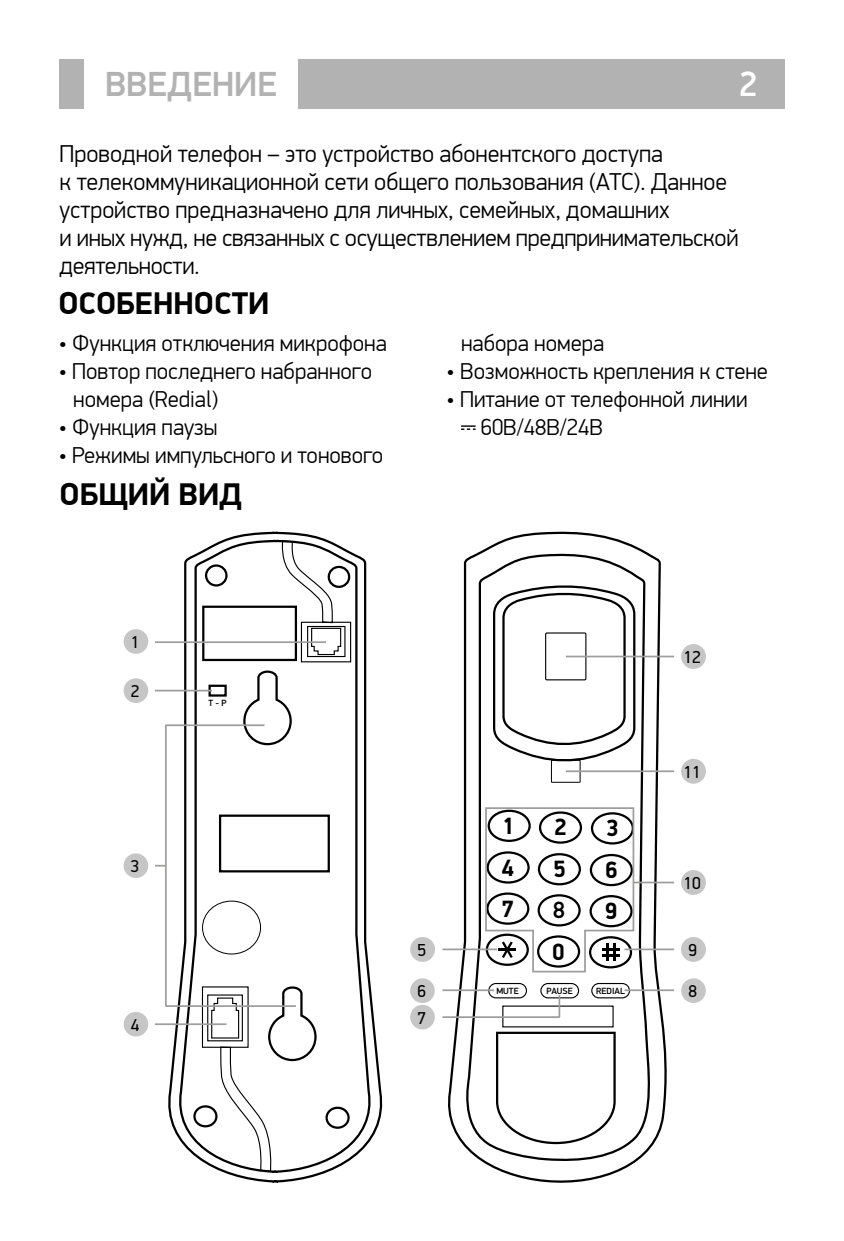
<style>
.page{position:relative;width:844px;height:1241px;background:#fff}
.page>*{position:absolute;margin:0;border:0;box-sizing:border-box;transform-origin:0 0}
.t1{font:500 35px "PF Din Display Pro";color:#b3b2b2}
.t2{font:500 35px "PF Din Display Pro";color:#fff}
.t3{font:700 31.5px "PF Din Display Pro";color:#000}
.t4{font:300 24.5px/28px "PF Din Display Pro";color:#000}
.t5{font:700 23.8px/41.3px "PF Din Display Pro";color:#000}
.t6{font:300 23.1px/28px "PF Din Display Pro";color:#000}
.t7{font:17.5px "PF Din Display Pro";color:#000}
.t8{font:17.15px/26.6px "PF Din Display Pro";color:#000}
.t9{font:500 9.1px "PF Din Display Pro";color:#000}
</style>
<div class="page">
<div style="left:60px;top:60px;width:24px;height:49px;background:#b3b2b2"></div>
<div style="left:298px;top:60px;width:486px;height:49px;background:#b3b2b2"></div>
<svg style="left:461px;top:425px;width:14px;height:5px"></svg>
<svg style="left:162px;top:531px;width:221px;height:651px"></svg>
<svg style="left:201px;top:540px;width:150px;height:631px"></svg>
<svg style="left:192px;top:563px;width:159px;height:566px"></svg>
<div style="left:202px;top:900px;width:59px;height:54px;border:1px solid #000;border-radius:50%"></div>
<div style="left:219px;top:814px;width:111px;height:58px;border:2px solid #000"></div>
<svg style="left:433px;top:531px;width:238px;height:651px"></svg>
<svg style="left:487px;top:982px;width:143px;height:16px"></svg>
<hr style="left:155px;top:641px;width:171px;height:2px;background:#9d9d9c">
<svg style="left:155px;top:864px;width:10px;height:2px"></svg>
<hr style="left:165px;top:724px;width:99px;height:2px;background:#9d9d9c">
<hr style="left:165px;top:1005px;width:131px;height:1px;background:#9d9d9c">
<hr style="left:155px;top:1023px;width:71px;height:1px;background:#9d9d9c">
<hr style="left:442px;top:1016px;width:117px;height:1px;background:#9d9d9c">
<hr style="left:155px;top:689px;width:57px;height:2px;background:#9d9d9c">
<hr style="left:442px;top:989px;width:52px;height:1px;background:#9d9d9c">
<div style="left:124px;top:629px;width:24px;height:24px;background:#c6c6c6;border-radius:50%"></div>
<div style="left:124px;top:678px;width:24px;height:24px;background:#c6c6c6;border-radius:50%"></div>
<div style="left:124px;top:853px;width:24px;height:24px;background:#c6c6c6;border-radius:50%"></div>
<div style="left:124px;top:1011px;width:24px;height:25px;background:#c6c6c6;border-radius:50%"></div>
<div style="left:410px;top:978px;width:24px;height:24px;background:#c6c6c6;border-radius:50%"></div>
<div style="left:410px;top:1004px;width:24px;height:25px;background:#c6c6c6;border-radius:50%"></div>
<hr style="left:442px;top:948px;width:55px;height:2px;background:#9d9d9c">
<div style="left:410px;top:936px;width:25px;height:25px;background:#c6c6c6;border-radius:50%"></div>
<hr style="left:624px;top:948px;width:50px;height:2px;background:#9d9d9c">
<div style="left:680px;top:936px;width:25px;height:25px;background:#c6c6c6;border-radius:50%"></div>
<hr style="left:565px;top:770px;width:109px;height:2px;background:#9d9d9c">
<div style="left:680px;top:758px;width:25px;height:25px;background:#c6c6c6;border-radius:50%"></div>
<hr style="left:633px;top:881px;width:41px;height:2px;background:#9d9d9c">
<div style="left:680px;top:869px;width:25px;height:25px;background:#c6c6c6;border-radius:50%"></div>
<hr style="left:565px;top:655px;width:109px;height:2px;background:#9d9d9c">
<div style="left:680px;top:644px;width:25px;height:25px;background:#c6c6c6;border-radius:50%"></div>
<hr style="left:165px;top:725px;width:2px;height:280px;background:#9d9d9c">
<hr style="left:558px;top:994px;width:2px;height:22px;background:#9d9d9c">
<hr style="left:624px;top:989px;width:50px;height:1px;background:#9d9d9c">
<div style="left:681px;top:978px;width:24px;height:24px;background:#c6c6c6;border-radius:50%"></div>
<svg style="left:484px;top:806px;width:151px;height:167px"></svg>
<h1 class="t1" style="left:105px;top:63px;width:174px">ВВЕДЕНИЕ</h1>
<h1 class="t2" style="left:738px;top:63px;width:20px">2</h1>
<p class="t4" style="left:60px;top:140px;width:680px">Проводной телефон – это устройство абонентского доступа<br>к телекоммуникационной сети общего пользования (АТС). Данное устройство предназначено для личных, семейных, домашних<br>и иных нужд, не связанных с осуществлением предпринимательской деятельности.</p>
<p class="t3" style="left:58px;top:284px;width:213px">ОСОБЕННОСТИ</p>
<p class="t6" style="left:58px;top:329px;width:330px">• Функция отключения микрофона</p>
<p class="t6" style="left:73px;top:357px;width:300px;text-indent:-15px">• Повтор последнего набранного номера (Redial)</p>
<p class="t6" style="left:58px;top:413px;width:161px">• Функция паузы</p>
<p class="t6" style="left:58px;top:441px;width:326px">• Режимы импульсного и тонового</p>
<p class="t3" style="left:60px;top:475px;width:184px">ОБЩИЙ ВИД</p>
<p class="t6" style="left:461px;top:329px;width:144px">набора номера</p>
<p class="t6" style="left:446px;top:357px;width:323px">• Возможность крепления к стене</p>
<p class="t6" style="left:480px;top:385px;width:268px;text-indent:-35px">• Питание от телефонной линии<br>60В/48В/24В</p>
<p class="t8" style="left:131px;top:629px;width:10px">1</p>
<p class="t8" style="left:131px;top:678px;width:10px">2</p>
<p class="t8" style="left:131px;top:853px;width:10px">3</p>
<p class="t8" style="left:131px;top:1011px;width:10px">4</p>
<p class="t9" style="left:208px;top:697px;width:19px">T - P</p>
<p class="t7" style="left:683px;top:646px;width:19px">12</p>
<p class="t7" style="left:683px;top:761px;width:19px">11</p>
<p class="t5" style="left:502px;top:805px;width:14px">1</p>
<p class="t5" style="left:554px;top:806px;width:14px">2</p>
<p class="t5" style="left:606px;top:808px;width:14px">3</p>
<p class="t5" style="left:501px;top:847px;width:14px">4</p>
<p class="t5" style="left:553px;top:849px;width:14px">5</p>
<p class="t5" style="left:605px;top:849px;width:14px">6</p>
<p class="t5" style="left:501px;top:888px;width:14px">7</p>
<p class="t5" style="left:552px;top:890px;width:14px">8<br>0</p>
<p class="t5" style="left:604px;top:890px;width:14px">9</p>
<p class="t9" style="left:496px;top:985px;width:24px">MUTE</p>
<p class="t9" style="left:546px;top:985px;width:28px">PAUSE</p>
<p class="t9" style="left:596px;top:985px;width:30px">REDIAL</p>
<p class="t7" style="left:683px;top:872px;width:19px">10</p>
<p class="t7" style="left:417px;top:939px;width:10px">5</p>
<p class="t7" style="left:688px;top:939px;width:10px">9</p>
<p class="t8" style="left:417px;top:978px;width:10px">6<br>7</p>
<p class="t8" style="left:688px;top:978px;width:10px">8</p>
</div>
